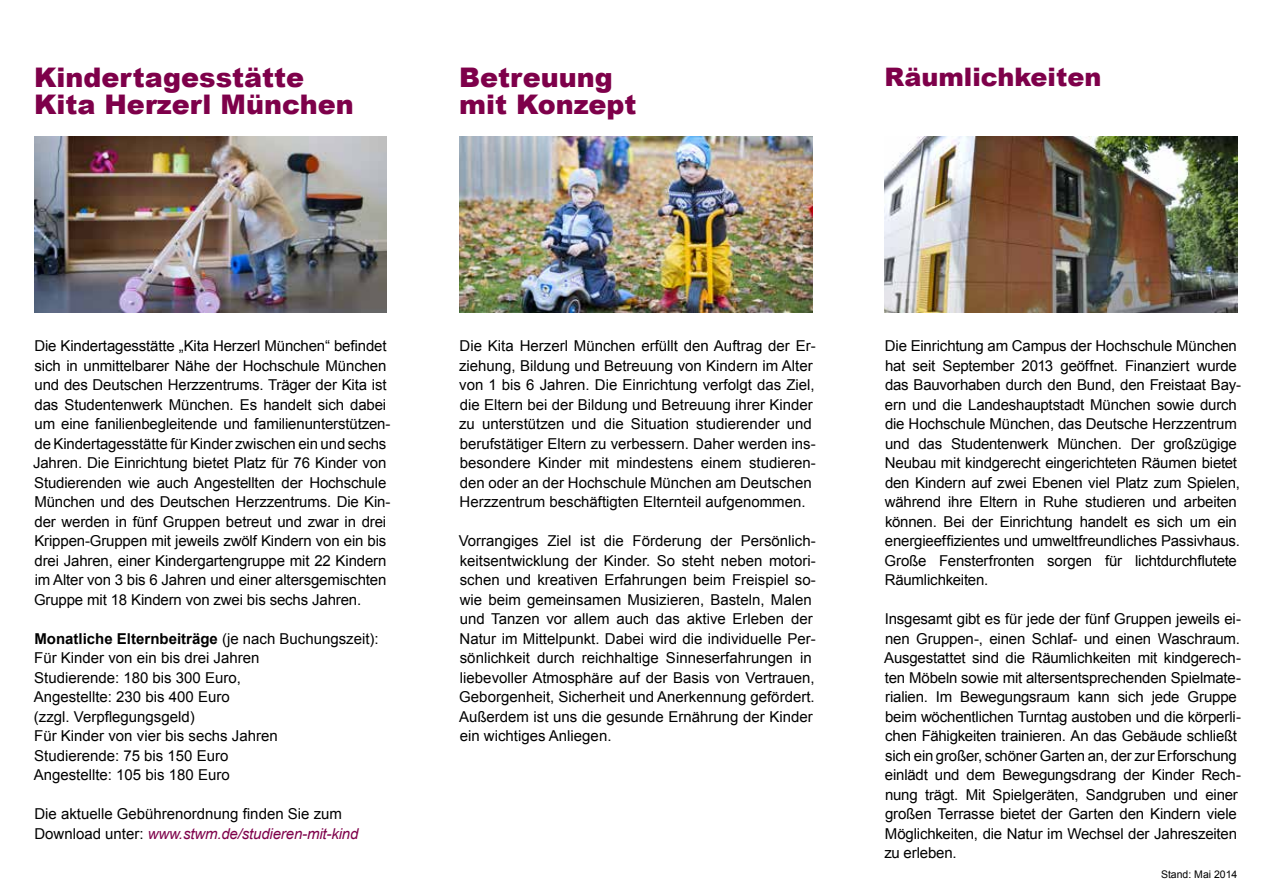
<style>
.page{position:relative;width:1263px;height:893px;background:#fff}
.page>*{position:absolute;margin:0;border:0;box-sizing:border-box;transform-origin:0 0}
.t1{font:900 27px/27px "Arial";color:#7e004a}
.t2{font:900 25.5px "Arial";color:#7e004a}
.t3{font:15px/19.5px "Arial";letter-spacing:-.01em;color:#000}
.t4{font:10.5px "Arial";color:#000}
.s1{font-weight:700}
.s2{font-style:italic;color:#7e004a}
</style>
<div class="page">
<img style="left:34px;top:137px;width:353px;height:175px">
<img style="left:459px;top:137px;width:353px;height:175px">
<img style="left:884px;top:137px;width:353px;height:175px">
<h1 class="t1" style="left:34px;top:63px;width:272px">Kindertagesstätte</h1>
<h2 class="t2" style="left:884px;top:59px;width:218px">Räumlichkeiten</h2>
<h1 class="t1" style="left:34px;top:90px;width:321px">Kita Herzerl München</h1>
<h1 class="t1" style="left:459px;top:63px;width:179px">Betreuung mit Konzept</h1>
<p class="t3" style="left:33px;top:336px;width:359px">Die Kindertagesstätte „Kita Herzerl München“ befindet sich in unmittelbarer Nähe der Hochschule München und des Deutschen Herzzentrums. Träger der Kita ist das Studentenwerk München. Es handelt sich dabei um eine fanilienbegleitende und familienunterstützen&shy;de Kindertagesstätte für Kinder zwischen ein und sechs Jahren. Die Einrichtung bietet Platz für 76 Kinder von Studierenden wie auch Angestellten der Hochschule München und des Deutschen Herzzentrums. Die Kin&shy;der werden in fünf Gruppen betreut und zwar in drei Krippen-Gruppen mit jeweils zwölf Kindern von ein bis drei Jahren, einer Kindergartengruppe mit 22 Kindern im Alter von 3 bis 6 Jahren und einer altersgemischten Gruppe mit 18 Kindern von zwei bis sechs Jahren.</p>
<p class="t3" style="left:34px;top:628px;width:346px"><span class="s1">Monatliche Elternbeiträge</span> (je nach Buchungszeit):<br>Für Kinder von ein bis drei Jahren<br>Studierende: 180 bis 300 Euro,<br>Angestellte: 230 bis 400 Euro<br>(zzgl. Verpflegungsgeld)<br>Für Kinder von vier bis sechs Jahren<br>Studierende: 75 bis 150 Euro<br>Angestellte: 105 bis 180 Euro</p>
<p class="t3" style="left:34px;top:804px;width:326px">Die aktuelle Gebührenordnung finden Sie zum<br>Download unter: <span class="s2">www.stwm.de/studieren-mit-kind</span></p>
<p class="t3" style="left:459px;top:336px;width:358px">Die Kita Herzerl München erfüllt den Auftrag der Er&shy;ziehung, Bildung und Betreuung von Kindern im Alter von 1 bis 6 Jahren. Die Einrichtung verfolgt das Ziel, die Eltern bei der Bildung und Betreuung ihrer Kinder zu unterstützen und die Situation studierender und berufstätiger Eltern zu verbessern. Daher werden ins&shy;besondere Kinder mit mindestens einem studieren&shy;den oder an der Hochschule München am Deutschen Herzzentrum beschäftigten Elternteil aufgenommen.</p>
<p class="t3" style="left:459px;top:531px;width:358px">Vorrangiges Ziel ist die Förderung der Persönlich&shy;keitsentwicklung der Kinder. So steht neben motori&shy;schen und kreativen Erfahrungen beim Freispiel so&shy;wie beim gemeinsamen Musizieren, Basteln, Malen und Tanzen vor allem auch das aktive Erleben der Natur im Mittelpunkt. Dabei wird die individuelle Per&shy;sönlichkeit durch reichhaltige Sinneserfahrungen in liebevoller Atmosphäre auf der Basis von Vertrauen, Geborgenheit, Sicherheit und Anerkennung gefördert.<br>Außerdem ist uns die gesunde Ernährung der Kinder ein wichtiges Anliegen.</p>
<p class="t3" style="left:884px;top:336px;width:358px">Die Einrichtung am Campus der Hochschule München hat seit September 2013 geöffnet. Finanziert wurde das Bauvorhaben durch den Bund, den Freistaat Bay&shy;ern und die Landeshauptstadt München sowie durch die Hochschule München, das Deutsche Herzzentrum und das Studentenwerk München. Der großzügige Neubau mit kindgerecht eingerichteten Räumen bietet den Kindern auf zwei Ebenen viel Platz zum Spielen, während ihre Eltern in Ruhe studieren und arbeiten können. Bei der Einrichtung handelt es sich um ein energieeffizientes und umweltfreundliches Passivhaus.<br>Große Fensterfronten sorgen für lichtdurchflutete Räumlichkeiten.</p>
<p class="t3" style="left:884px;top:609px;width:358px">Insgesamt gibt es für jede der fünf Gruppen jeweils ei&shy;nen Gruppen-, einen Schlaf- und einen Waschraum.<br>Ausgestattet sind die Räumlichkeiten mit kindgerech&shy;ten Möbeln sowie mit altersentsprechenden Spielmate&shy;rialien. Im Bewegungsraum kann sich jede Gruppe beim wöchentlichen Turntag austoben und die körperli&shy;chen Fähigkeiten trainieren. An das Gebäude schließt sich ein großer, schöner Garten an, der zur Erforschung einlädt und dem Bewegungsdrang der Kinder Rech&shy;nung trägt. Mit Spielgeräten, Sandgruben und einer großen Terrasse bietet der Garten den Kindern viele Möglichkeiten, die Natur im Wechsel der Jahreszeiten zu erleben.</p>
<p class="t4" style="left:1161px;top:867px;width:78px">Stand: Mai 2014</p>
</div>
